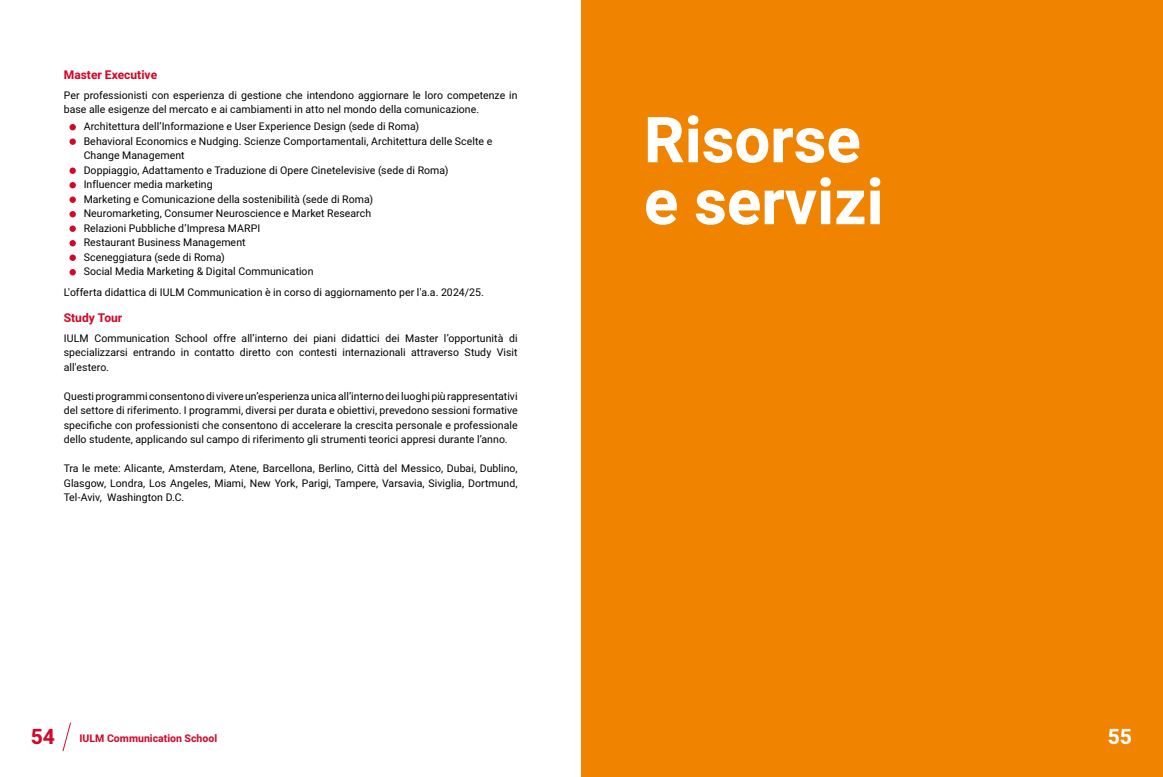
<style>
.page{position:relative;width:1163px;height:777px;background:#fff}
.page>*{position:absolute;margin:0;border:0;box-sizing:border-box;transform-origin:0 0}
.t1{font:700 63.5px/61.9px "Heebo";color:#fff}
.t2{font:700 21px "Heebo";color:#d10828}
.t3{font:700 21px "Heebo";color:#fff}
.t4{font:700 12px "Heebo";color:#d10828}
.t5{font:10.5px/14.5px "Heebo";letter-spacing:.005em;color:#000;text-align:justify}
.t6{font:700 10.5px "Heebo";color:#d10828}
</style>
<div class="page">
<svg style="left:62px;top:722px;width:9px;height:30px"></svg>
<div style="left:69px;top:124px;width:7px;height:6px;background:#d10828;border-radius:50%"></div>
<div style="left:69px;top:138px;width:7px;height:7px;background:#d10828;border-radius:50%"></div>
<div style="left:69px;top:167px;width:7px;height:7px;background:#d10828;border-radius:50%"></div>
<div style="left:69px;top:182px;width:7px;height:6px;background:#d10828;border-radius:50%"></div>
<div style="left:69px;top:196px;width:7px;height:7px;background:#d10828;border-radius:50%"></div>
<div style="left:69px;top:211px;width:7px;height:6px;background:#d10828;border-radius:50%"></div>
<div style="left:69px;top:225px;width:7px;height:7px;background:#d10828;border-radius:50%"></div>
<div style="left:69px;top:240px;width:7px;height:6px;background:#d10828;border-radius:50%"></div>
<div style="left:69px;top:254px;width:7px;height:7px;background:#d10828;border-radius:50%"></div>
<div style="left:69px;top:269px;width:7px;height:6px;background:#d10828;border-radius:50%"></div>
<div style="left:581px;top:0;width:581px;height:777px;background:#f08300"></div>
<p class="t4" style="left:64px;top:67px;width:95px">Master Executive</p>
<p class="t5" style="left:64px;top:88px;width:455px">Per professionisti con esperienza di gestione che intendono aggiornare le loro competenze in base alle esigenze del mercato e ai cambiamenti in atto nel mondo della comunicazione.</p>
<p class="t5" style="left:84px;top:119px;width:410px;text-align:left">Architettura dell’Informazione e User Experience Design (sede di Roma)<br>Behavioral Economics e Nudging. Scienze Comportamentali, Architettura delle Scelte e Change Management<br>Doppiaggio, Adattamento e Traduzione di Opere Cinetelevisive (sede di Roma)<br>Influencer media marketing<br>Marketing e Comunicazione della sostenibilità (sede di Roma)<br>Neuromarketing, Consumer Neuroscience e Market Research<br>Relazioni Pubbliche d’Impresa MARPI<br>Restaurant Business Management<br>Sceneggiatura (sede di Roma)<br>Social Media Marketing &amp; Digital Communication</p>
<p class="t5" style="left:64px;top:285px;width:421px">L'offerta didattica di IULM Communication è in corso di aggiornamento per l'a.a. 2024/25.</p>
<p class="t4" style="left:64px;top:310px;width:60px">Study Tour</p>
<p class="t5" style="left:64px;top:330px;width:455px">IULM Communication School offre all’interno dei piani didattici dei Master l’opportunità di specializzarsi entrando in contatto diretto con contesti internazionali attraverso Study Visit all'estero.</p>
<p class="t5" style="left:64px;top:388px;width:455px">Questi programmi consentono di vivere un’esperienza unica all’interno dei luoghi più rappresentativi del settore di riferimento. I programmi, diversi per durata e obiettivi, prevedono sessioni formative specifiche con professionisti che consentono di accelerare la crescita personale e professionale dello studente, applicando sul campo di riferimento gli strumenti teorici appresi durante l’anno.</p>
<p class="t5" style="left:64px;top:461px;width:455px">Tra le mete: Alicante, Amsterdam, Atene, Barcellona, Berlino, Città del Messico, Dubai, Dublino, Glasgow, Londra, Los Angeles, Miami, New York, Parigi, Tampere, Varsavia, Siviglia, Dortmund, Tel-Aviv, Washington D.C.</p>
<h2 class="t2" style="left:31px;top:722px;width:26px">54</h2>
<p class="t6" style="left:80px;top:731px;width:139px">IULM Communication School</p>
<h1 class="t1" style="left:644px;top:110px;width:241px">Risorse e servizi</h1>
<h2 class="t3" style="left:1107px;top:722px;width:26px">55</h2>
</div>
